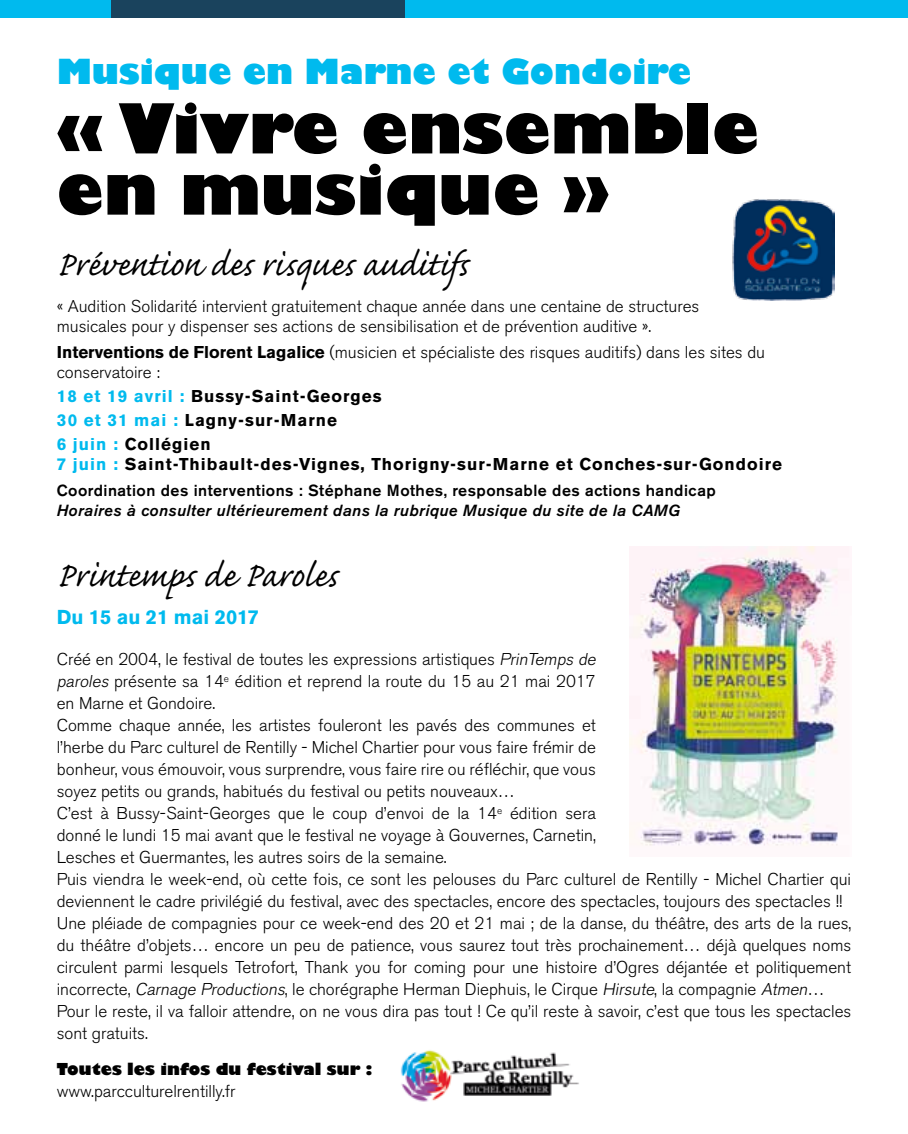
<style>
.page{position:relative;width:908px;height:1134px;background:#fff}
.page>*{position:absolute;margin:0;border:0;box-sizing:border-box;transform-origin:0 0}
.t1{font:800 67.4px/61.2px "Gill Sans";color:#000}
.t2{font:44px "Caflisch Script";color:#000}
.t3{font:800 33.6px "Gill Sans";color:#00baee}
.t4{font:700 20px "Akzidenz Grotesk BE";color:#00baee}
.t5{font:300 17px/22px "Akzidenz Grotesk BE";color:#000}
.t6{font:700 17px/24px "Akzidenz Grotesk BE";letter-spacing:.06em;color:#000}
.t7{font:500 16px "Akzidenz Grotesk BE";letter-spacing:.03em;color:#000}
.t8{font:italic 500 16px "Akzidenz Grotesk BE";letter-spacing:.03em;color:#000}
.t9{font:800 16px "Gill Sans";color:#000}
.s1{font-weight:700}
.s2{color:#00baee}
.s3{font-style:italic}
</style>
<div class="page">
<div style="left:189px;top:0;width:718px;height:17px;background:#00baee"></div>
<div style="left:0;top:0;width:404px;height:17px;background:#1a435d"></div>
<div style="left:0;top:0;width:111px;height:17px;background:#00baee"></div>
<img style="left:732px;top:199px;width:102px;height:101px">
<img style="left:401px;top:1050px;width:178px;height:52px">
<img style="left:629px;top:546px;width:220px;height:300px">
<h3 class="t3" style="left:57px;top:50px;width:636px">Musique en Marne et Gondoire</h3>
<h1 class="t1" style="left:57px;top:103px;width:703px">« Vivre ensemble en musique »</h1>
<h2 class="t2" style="left:57px;top:242px;width:412px">Prévention des risques auditifs</h2>
<p class="t5" style="left:57px;top:297px;width:643px;line-height:20px">« Audition Solidarité intervient gratuitement chaque année dans une centaine de structures musicales pour y dispenser ses actions de sensibilisation et de prévention auditive ».</p>
<p class="t5" style="left:57px;top:343px;width:709px;line-height:20px"><span class="s1">Interventions de Florent Lagalice</span> (musicien et spécialiste des risques auditifs) dans les sites du conservatoire :</p>
<p class="t6" style="left:57px;top:384px;width:326px"><span class="s2">18 et 19 avril :</span> Bussy-Saint-Georges<br><span class="s2">30 et 31 mai :</span> Lagny-sur-Marne<br><span class="s2">6 juin :</span> Collégien</p>
<p class="t6" style="left:57px;top:452px;width:726px"><span class="s2">7 juin :</span> Saint-Thibault-des-Vignes, Thorigny-sur-Marne et Conches-sur-Gondoire</p>
<p class="t7" style="left:57px;top:480px;width:660px">Coordination des interventions : Stéphane Mothes, responsable des actions handicap</p>
<p class="t8" style="left:57px;top:501px;width:624px">Horaires à consulter ultérieurement dans la rubrique Musique du site de la CAMG</p>
<h2 class="t2" style="left:57px;top:553px;width:282px">Printemps de Paroles</h2>
<p class="t4" style="left:57px;top:605px;width:204px">Du 15 au 21 mai 2017</p>
<p class="t5" style="left:57px;top:649px;width:795px">Créé en 2004, le festival de toutes les expressions artistiques <span class="s3">PrinTemps de<br>paroles</span> présente sa 14<sup>e</sup> édition et reprend la route du 15 au 21 mai 2017<br>en Marne et Gondoire.<br>Comme chaque année, les artistes fouleront les pavés des communes et<br>l’herbe du Parc culturel de Rentilly - Michel Chartier pour vous faire frémir de<br>bonheur, vous émouvoir, vous surprendre, vous faire rire ou réfléchir, que vous<br>soyez petits ou grands, habitués du festival ou petits nouveaux…<br>C’est à Bussy-Saint-Georges que le coup d’envoi de la 14<sup>e</sup> édition sera<br>donné le lundi 15 mai avant que le festival ne voyage à Gouvernes, Carnetin,<br>Lesches et Guermantes, les autres soirs de la semaine.<br>Puis viendra le week-end, où cette fois, ce sont les pelouses du Parc culturel de Rentilly - Michel Chartier qui deviennent le cadre privilégié du festival, avec des spectacles, encore des spectacles, toujours des spectacles !!<br>Une pléiade de compagnies pour ce week-end des 20 et 21 mai ; de la danse, du théâtre, des arts de la rues, du théâtre d’objets… encore un peu de patience, vous saurez tout très prochainement… déjà quelques noms circulent parmi lesquels Tetrofort, Thank you for coming pour une histoire d’Ogres déjantée et politiquement incorrecte, <span class="s3">Carnage Productions</span>, le chorégraphe Herman Diephuis, le Cirque <span class="s3">Hirsute</span>, la compagnie <span class="s3">Atmen</span>… Pour le reste, il va falloir attendre, on ne vous dira pas tout ! Ce qu’il reste à savoir, c’est que tous les spectacles sont gratuits.</p>
<p class="t9" style="left:57px;top:1059px;width:317px">Toutes les infos du festival sur :</p>
<p class="t5" style="left:57px;top:1081px;width:180px">www.parcculturelrentilly.fr</p>
</div>
